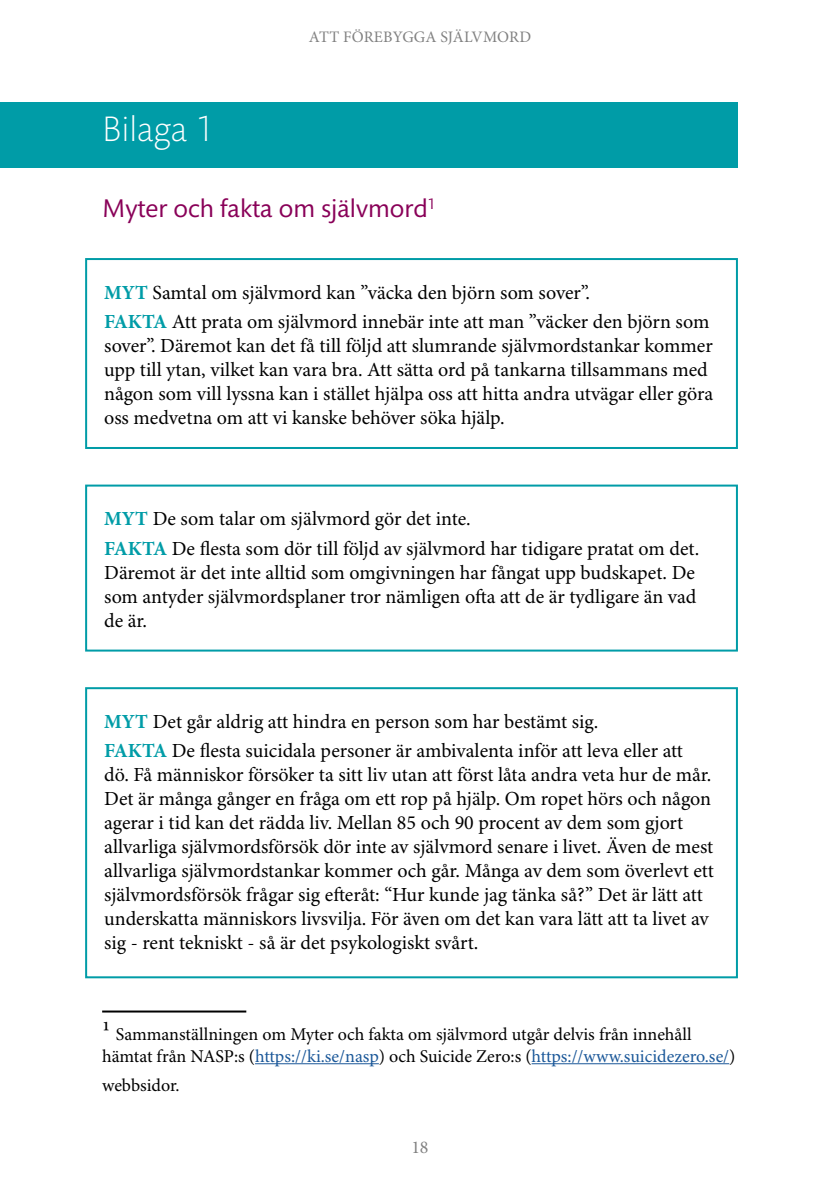
<style>
.page{position:relative;width:840px;height:1191px;background:#fff}
.page>*{position:absolute;margin:0;border:0;box-sizing:border-box;transform-origin:0 0}
.Heading_2{font:300 36px "Mundo Sans Std";color:#fff}
.Heading_3{font:26px "Mundo Sans Std";color:#890058}
.Paragraph_Style_1{font:20px/24px "Minion Pro";letter-spacing:-.005em;color:#000}
.t1{font:18px/21.6px "Minion Pro";color:#000}
.t2{font:18px "Minion Pro";color:#818181}
.t3{font:16px "Minion Pro";letter-spacing:.01em;color:#818181}
.s1{font-weight:700;color:#009ca7}
.s2{font-size:24px}
.s3{color:#1b5899}
</style>
<div class="page">
<div style="left:0;top:102px;width:737px;height:65px;background:#009ca7"></div>
<hr style="left:102px;top:1010px;width:144px;height:2px;background:#000">
<hr style="left:255px;top:1063px;width:123px;height:1px;background:#1b5899">
<hr style="left:531px;top:1063px;width:197px;height:1px;background:#1b5899">
<div style="left:85px;top:258px;width:652px;height:191px;border:2px solid #009ca7"></div>
<div style="left:85px;top:484px;width:652px;height:167px;border:2px solid #009ca7"></div>
<div style="left:85px;top:687px;width:652px;height:291px;border:2px solid #009ca7"></div>
<h2 class="Heading_2" style="left:102px;top:109px;width:114px">Bilaga 1</h2>
<p class="t3" style="left:309px;top:27px;width:224px">ATT FÖREBYGGA SJÄLVMORD</p>
<h3 class="Heading_3" style="left:102px;top:194px;width:335px">Myter och fakta om självmord<sup>1</sup></h3>
<p class="Paragraph_Style_1" style="left:104px;top:281px;width:487px"><span class="s1">MYT</span> Samtal om självmord kan ”väcka den björn som sover”.</p>
<p class="Paragraph_Style_1" style="left:104px;top:311px;width:610px"><span class="s1">FAKTA</span> Att prata om självmord innebär inte att man ”väcker den björn som sover”. Däremot kan det få till följd att slumrande självmordstankar kommer upp till ytan, vilket kan vara bra. Att sätta ord på tankarna tillsammans med någon som vill lyssna kan i stället hjälpa oss att hitta andra utvägar eller göra oss medvetna om att vi kanske behöver söka hjälp.</p>
<p class="Paragraph_Style_1" style="left:104px;top:507px;width:368px"><span class="s1">MYT</span> De som talar om självmord gör det inte.</p>
<p class="Paragraph_Style_1" style="left:104px;top:537px;width:596px"><span class="s1">FAKTA</span> De flesta som dör till följd av självmord har tidigare pratat om det.<br>Däremot är det inte alltid som omgivningen har fångat upp budskapet. De som antyder självmordsplaner tror nämligen ofta att de är tydligare än vad de är.</p>
<p class="Paragraph_Style_1" style="left:104px;top:710px;width:495px"><span class="s1">MYT</span> Det går aldrig att hindra en person som har bestämt sig.</p>
<p class="Paragraph_Style_1" style="left:104px;top:740px;width:611px"><span class="s1">FAKTA</span> De flesta suicidala personer är ambivalenta inför att leva eller att<br>dö. Få människor försöker ta sitt liv utan att först låta andra veta hur de mår.<br>Det är många gånger en fråga om ett rop på hjälp. Om ropet hörs och någon agerar i tid kan det rädda liv. Mellan 85 och 90 procent av dem som gjort allvarliga självmordsförsök dör inte av självmord senare i livet. Även de mest allvarliga självmordstankar kommer och går. Många av dem som överlevt ett självmordsförsök frågar sig efteråt: “Hur kunde jag tänka så?” Det är lätt att underskatta människors livsvilja. För även om det kan vara lätt att ta livet av sig - rent tekniskt - så är det psykologiskt svårt.</p>
<p class="t1" style="left:102px;top:1024px;width:634px"><span class="s2">¹</span> Sammanställningen om Myter och fakta om självmord utgår delvis från innehåll hämtat från NASP:s (<span class="s3">https://ki.se/nasp</span>) och Suicide Zero:s (<span class="s3">https://www.suicidezero.se/</span>)</p>
<p class="t1" style="left:102px;top:1075px;width:79px">webbsidor.</p>
<p class="t2" style="left:411px;top:1136px;width:19px">18</p>
</div>
